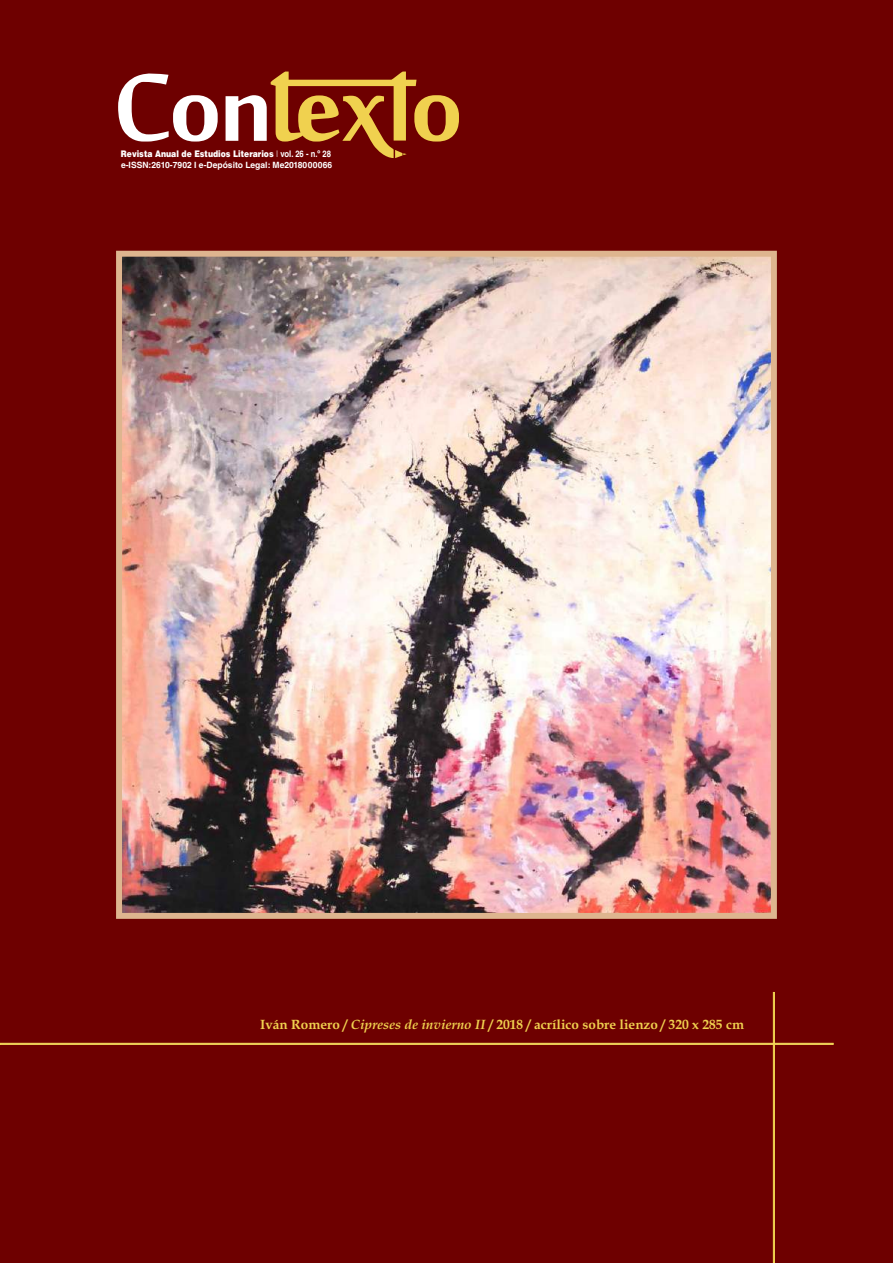
<style>
.page{position:relative;width:893px;height:1263px;background:#6e0000}
.page>*{position:absolute;margin:0;border:0;box-sizing:border-box;transform-origin:0 0}
.t1{font:700 13.5px "Book Antiqua";color:#f0d14f}
.t2{font:700 9.15px "Helvetica LT Std";color:#fff;scale:.84 1}
.t3{font:700 8.7px "Helvetica LT Std";color:#fff}
.s1{font-weight:300}
.s2{font-style:inherit}
.s3{font-style:italic}
</style>
<div class="page">
<hr style="left:773px;top:992px;width:2px;height:271px;background:#f0d14f">
<svg style="left:226px;top:72px;width:233px;height:86px"></svg>
<svg style="left:118px;top:73px;width:100px;height:69px"></svg>
<div style="left:0;top:1043px;width:833px;height:1px;background:#fff;border:1px solid #f0d14f"></div>
<img style="left:123px;top:258px;width:647px;height:654px">
<div style="left:116px;top:251px;width:661px;height:668px;border:6px solid #deb58f"></div>
<p class="t2" style="left:121px;top:150px;width:252px">Revista Anual de Estudios Literarios <span class="s1">I</span> <span class="s2">vol. 26 - n.º 28</span></p>
<p class="t3" style="left:121px;top:161px;width:213px">e-ISSN:2610-7902 I e-Depósito Legal: Me2018000066</p>
<p class="t1" style="left:260px;top:1020px;width:485px">Iván Romero / <span class="s3">Cipreses de invierno II</span> / 2018 / acrílico sobre lienzo / 320 x 285 cm</p>
</div>
